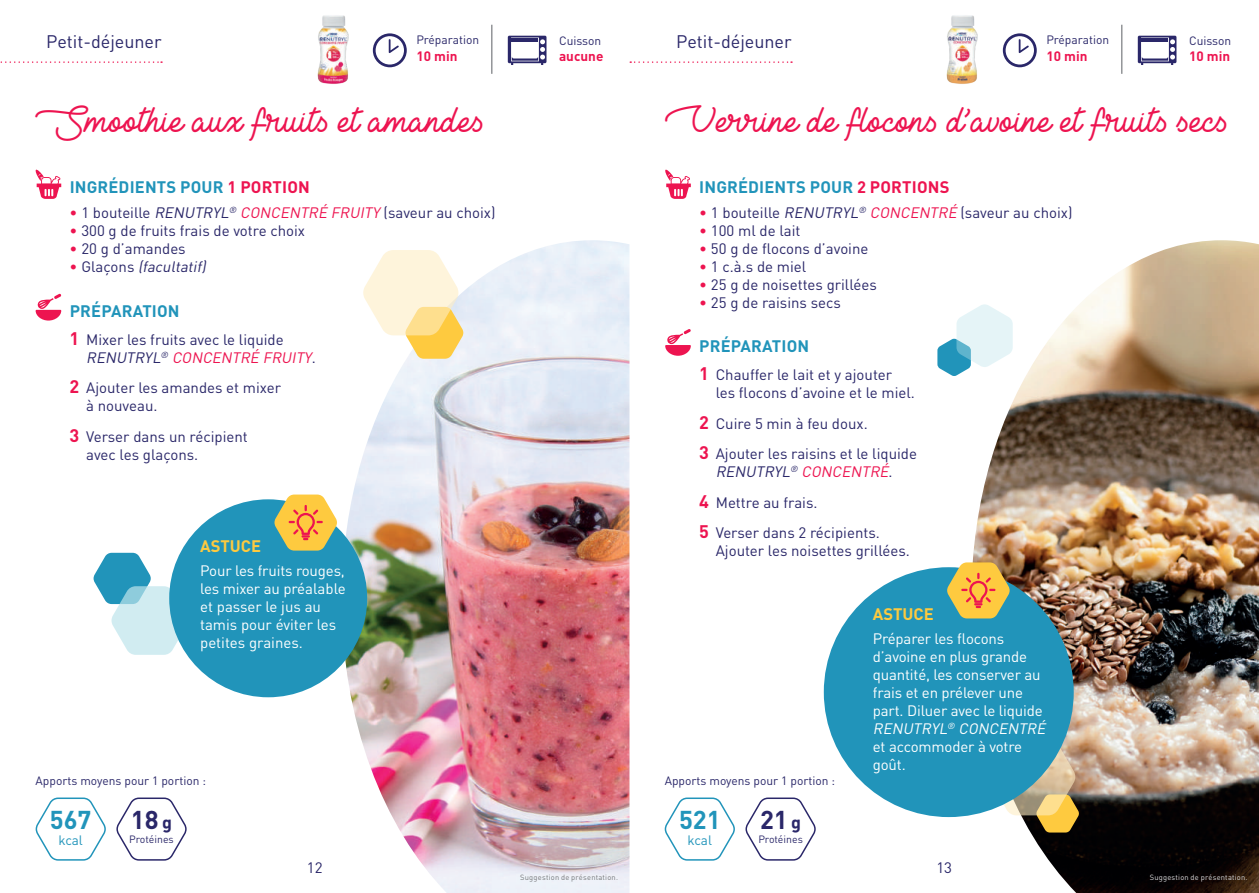
<style>
.page{position:relative;width:1259px;height:893px;background:#fff}
.page>*{position:absolute;margin:0;border:0;box-sizing:border-box;transform-origin:0 0}
.t1{font:35.55px "Lieto Me";color:#ed1450}
.t2{font:700 25.5px "DIN Pro";color:#2194ba}
.t3{font:700 25.5px "DIN Pro";color:#2a2769}
.t4{font:18px "DIN Pro";color:#2a2769}
.t5{font:700 16.5px "DIN Pro";letter-spacing:.01em;color:#2194ba}
.t6{font:700 16.5px "DIN Pro";color:#feca3f}
.t7{font:15px/18px "DIN Pro";color:#2a2769}
.t8{font:15px/18px "DIN Pro";letter-spacing:-.01em;color:#fff}
.t9{font:italic 15px "DIN Pro";color:#2a2769}
.t10{font:700 13.5px "DIN Pro";color:#ed1450}
.t11{font:13.5px "DIN Pro";letter-spacing:-.01em;color:#2194ba}
.t12{font:12px "DIN Pro";color:#2a2769}
.t13{font:10.5px "DIN Pro";color:#2a2769}
.t14{font:7.5px "DIN Pro";letter-spacing:.03em;color:#76787b}
.t15{font:7.5px "DIN Pro";letter-spacing:.03em;color:#dcdddf}
.s1{color:#ed1450}
.s2{font-style:italic}
.s3{font-style:italic;color:#ed1450}
.s4{font-style:normal;color:#ed1450}
.s5{font-style:normal}
.s6{font-weight:700;font-size:18px;color:#ed1450}
.s7{font-size:18px}
</style>
<div class="page">
<img style="left:342px;top:240px;width:287px;height:653px">
<img style="left:972px;top:240px;width:287px;height:653px">
<svg style="left:94px;top:553px;width:93px;height:102px"></svg>
<svg style="left:363px;top:250px;width:100px;height:109px"></svg>
<svg style="left:937px;top:304px;width:75px;height:72px"></svg>
<svg style="left:989px;top:738px;width:90px;height:94px"></svg>
<div style="left:169px;top:499px;width:198px;height:198px;background:#2194ba;border-radius:50%"></div>
<svg style="left:274px;top:495px;width:63px;height:56px"></svg>
<svg style="left:35px;top:797px;width:71px;height:64px"></svg>
<svg style="left:116px;top:797px;width:71px;height:64px"></svg>
<svg style="left:0;top:61px;width:162px;height:2px"></svg>
<svg style="left:36px;top:294px;width:25px;height:27px"></svg>
<svg style="left:35px;top:169px;width:26px;height:30px"></svg>
<svg style="left:664px;top:797px;width:71px;height:64px"></svg>
<svg style="left:745px;top:797px;width:71px;height:64px"></svg>
<div style="left:824px;top:567px;width:249px;height:250px;background:#2194ba;border-radius:50%"></div>
<svg style="left:947px;top:562px;width:62px;height:56px"></svg>
<svg style="left:665px;top:329px;width:26px;height:27px"></svg>
<svg style="left:665px;top:169px;width:26px;height:30px"></svg>
<svg style="left:630px;top:61px;width:162px;height:2px"></svg>
<svg style="left:373px;top:33px;width:34px;height:34px"></svg>
<hr style="left:491px;top:25px;width:1px;height:49px;background:#939598">
<svg style="left:508px;top:36px;width:38px;height:29px"></svg>
<svg style="left:1003px;top:33px;width:33px;height:34px"></svg>
<hr style="left:1121px;top:25px;width:1px;height:49px;background:#939598">
<svg style="left:1137px;top:36px;width:39px;height:29px"></svg>
<img style="left:318px;top:15px;width:31px;height:69px">
<img style="left:947px;top:15px;width:31px;height:69px">
<p class="t4" style="left:46px;top:29px;width:117px">Petit-déjeuner</p>
<p class="t12" style="left:416px;top:31px;width:64px">Préparation</p>
<p class="t12" style="left:559px;top:32px;width:44px">Cuisson</p>
<p class="t10" style="left:416px;top:47px;width:43px">10 min</p>
<p class="t10" style="left:559px;top:47px;width:46px">aucune</p>
<p class="t4" style="left:676px;top:29px;width:117px">Petit-déjeuner</p>
<p class="t12" style="left:1046px;top:31px;width:64px">Préparation</p>
<p class="t12" style="left:1189px;top:32px;width:44px">Cuisson</p>
<p class="t10" style="left:1046px;top:47px;width:43px">10 min</p>
<p class="t10" style="left:1189px;top:47px;width:43px">10 min</p>
<h1 class="t1" style="left:36px;top:99px;width:450px">Smoothie aux fruits et amandes</h1>
<h1 class="t1" style="left:665px;top:99px;width:565px">Verrine de flocons d’avoine et fruits secs</h1>
<p class="t5" style="left:70px;top:176px;width:242px">INGRÉDIENTS POUR <span class="s1">1 PORTION</span></p>
<p class="t5" style="left:699px;top:176px;width:252px">INGRÉDIENTS POUR <span class="s1">2 PORTIONS</span></p>
<p class="t7" style="left:70px;top:203px;width:427px"><span class="s1">•</span> 1 bouteille <span class="s2">RENUTRYL</span><sup>®</sup> <span class="s3">CONCENTRÉ FRUITY</span> (saveur au choix)</p>
<p class="t7" style="left:70px;top:221px;width:237px"><span class="s1">•</span> 300 g de fruits frais de votre choix</p>
<p class="t7" style="left:70px;top:239px;width:118px"><span class="s1">•</span> 20 g d’amandes</p>
<p class="t9" style="left:70px;top:257px;width:141px"><span class="s4">•</span> <span class="s5">G l a ç o n s</span> (facultatif)</p>
<p class="t5" style="left:70px;top:300px;width:111px">PRÉPARATION</p>
<p class="t7" style="left:699px;top:203px;width:375px"><span class="s1">•</span> 1 bouteille <span class="s2">RENUTRYL</span><sup>®</sup> <span class="s3">CONCENTRÉ</span> (saveur au choix)</p>
<p class="t7" style="left:699px;top:221px;width:103px"><span class="s1">•</span> 100 ml de lait</p>
<p class="t7" style="left:699px;top:239px;width:171px"><span class="s1">•</span> 50 g de flocons d’avoine</p>
<p class="t7" style="left:699px;top:257px;width:109px"><span class="s1">•</span> 1 c.à.s de miel</p>
<p class="t7" style="left:699px;top:275px;width:179px"><span class="s1">•</span> 25 g de noisettes grillées</p>
<p class="t7" style="left:699px;top:293px;width:143px"><span class="s1">•</span> 25 g de raisins secs</p>
<p class="t7" style="left:86px;top:330px;width:231px;text-indent:-17px"><span class="s6">1</span> Mixer les fruits avec le liquide<br><span class="s2">RENUTRYL</span><sup>®</sup> <span class="s3">CONCENTRÉ FRUITY</span>.</p>
<p class="t7" style="left:86px;top:378px;width:196px;text-indent:-17px"><span class="s6">2</span> Ajouter les amandes et mixer à nouveau.</p>
<p class="t7" style="left:86px;top:427px;width:163px;text-indent:-17px"><span class="s6">3</span> Verser dans un récipient avec les glaçons.</p>
<p class="t6" style="left:200px;top:535px;width:62px">ASTUCE</p>
<p class="t8" style="left:200px;top:561px;width:147px">Pour les fruits rouges, les mixer au préalable et passer le jus au tamis pour éviter les petites graines.</p>
<p class="t5" style="left:699px;top:335px;width:111px">PRÉPARATION</p>
<p class="t7" style="left:716px;top:365px;width:201px;text-indent:-17px"><span class="s6">1</span> Chauffer le lait et y ajouter les flocons d’avoine et le miel.</p>
<p class="t7" style="left:699px;top:407px;width:219px;line-height:30.6px"><span class="s6">2</span> Cuire 5 min à feu doux.<br><span class="s6">3</span> Ajouter les raisins et le liquide</p>
<p class="t7" style="left:699px;top:456px;width:195px;line-height:30.6px;text-indent:17px"><span class="s2">RENUTRYL</span><sup>®</sup> <span class="s3">CONCENTRÉ</span>.<br><span class="s6">4</span> Mettre au frais.<br><span class="s6">5</span> Verser dans 2 récipients.</p>
<p class="t7" style="left:716px;top:541px;width:196px">Ajouter les noisettes grillées.</p>
<p class="t6" style="left:873px;top:603px;width:62px">ASTUCE</p>
<p class="t8" style="left:873px;top:629px;width:177px">Préparer les flocons d’avoine en plus grande quantité, les conserver au frais et en prélever une part. Diluer avec le liquide<br><span class="s2">RENUTRYL</span><sup>®</sup> <span class="s2">CONCENTRÉ </span>et accommoder à votre goût.</p>
<p class="t12" style="left:36px;top:773px;width:172px">Apports moyens pour 1 portion :</p>
<p class="t12" style="left:664px;top:773px;width:172px">Apports moyens pour 1 portion :</p>
<h2 class="t2" style="left:50px;top:802px;width:43px">567</h2>
<p class="t11" style="left:58px;top:831px;width:26px">kcal</p>
<h2 class="t3" style="left:131px;top:802px;width:43px">18<span class="s7">g</span></h2>
<p class="t13" style="left:129px;top:832px;width:46px">Protéines</p>
<h2 class="t2" style="left:679px;top:802px;width:43px">521</h2>
<p class="t11" style="left:687px;top:831px;width:26px">kcal</p>
<h2 class="t3" style="left:760px;top:802px;width:43px">21<span class="s7">g</span></h2>
<p class="t13" style="left:758px;top:832px;width:46px">Protéines</p>
<p class="t7" style="left:307px;top:857px;width:17px">12</p>
<p class="t7" style="left:936px;top:857px;width:17px">13</p>
<p class="t14" style="left:520px;top:872px;width:99px">Suggestion de présentation.</p>
<p class="t15" style="left:1149px;top:872px;width:99px">Suggestion de présentation.</p>
</div>
